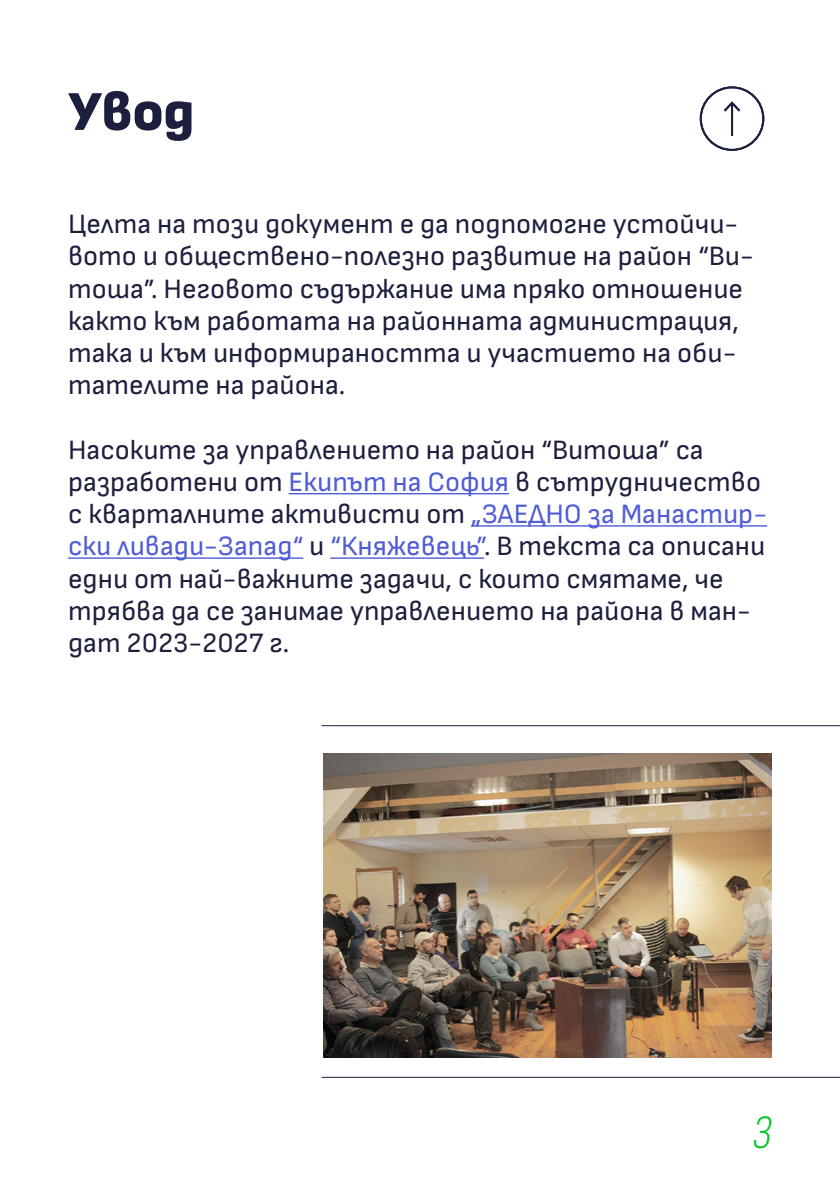
<style>
.page{position:relative;width:840px;height:1191px;background:#fff}
.page>*{position:absolute;margin:0;border:0;box-sizing:border-box;transform-origin:0 0}
.t1{font:900 56px "Sofia Sans";color:#1c1f3d}
.t2{font:italic 300 48px "Sofia Sans Cond";color:#05c626}
.t3{font:28px/32.2px "Sofia Sans";color:#1c1f3d}
.s1{color:#4f5cd6}
</style>
<div class="page">
<hr style="left:288px;top:493px;width:221px;height:1px;background:#4f5cd6">
<hr style="left:470px;top:525px;width:296px;height:1px;background:#4f5cd6">
<hr style="left:68px;top:557px;width:235px;height:2px;background:#4f5cd6">
<hr style="left:330px;top:557px;width:154px;height:2px;background:#4f5cd6">
<img style="left:323px;top:753px;width:448px;height:304px">
<hr style="left:321px;top:725px;width:518px;height:1px;background:#1c1f3d">
<hr style="left:321px;top:1077px;width:518px;height:1px;background:#1c1f3d">
<div style="left:699px;top:86px;width:64px;height:65px;border:2px solid #1c1f3d;border-radius:50%"></div>
<hr style="left:730px;top:103px;width:2px;height:33px;background:#1c1f3d">
<svg style="left:724px;top:101px;width:17px;height:13px"></svg>
<h1 class="t1" style="left:68px;top:76px;width:127px">Увод</h1>
<p class="t3" style="left:68px;top:208px;width:686px">Целта на този документ е да подпомогне устойчи&shy;вото и обществено-полезно развитие на район “Ви&shy;тоша”. Неговото съдържание има пряко отношение както към работата на районната администрация, така и към информираността и участието на оби&shy;тателите на района.</p>
<p class="t3" style="left:68px;top:433px;width:700px">Насоките за управлението на район “Витоша” са разработени от <span class="s1">Екипът на София</span> в сътрудничество с кварталните активисти от <span class="s1">„ЗАЕДНО за Манастир&shy;ски ливади-Запад“</span> и <span class="s1">“Княжевець”</span>. В текста са описани едни от най-важните задачи, с които смятаме, че трябва да се занимае управлението на района в ман&shy;дат 2023-2027 г.</p>
<h2 class="t2" style="left:751px;top:1105px;width:21px">3</h2>
</div>
